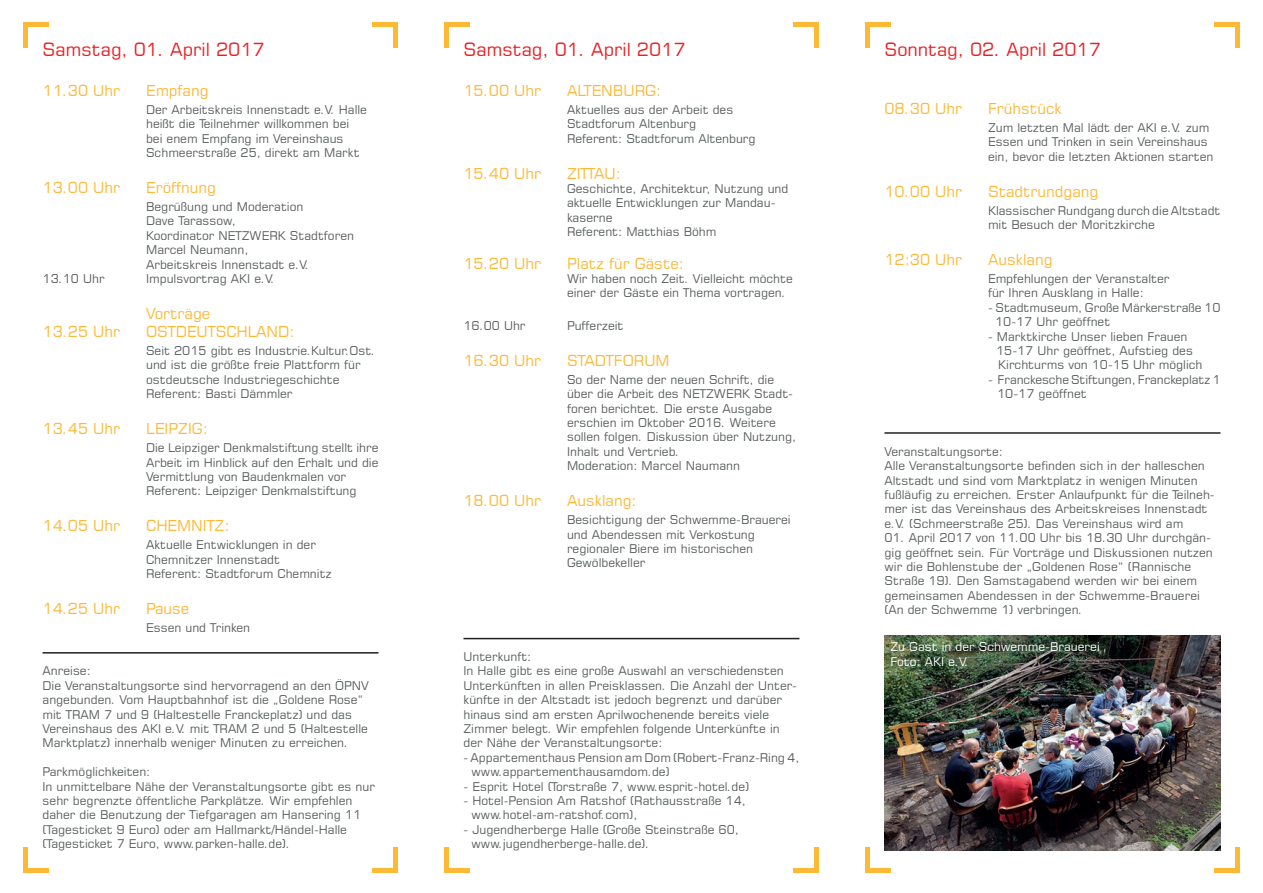
<style>
.page{position:relative;width:1263px;height:893px;background:#fff}
.page>*{position:absolute;margin:0;border:0;box-sizing:border-box;transform-origin:0 0}
.t1{font:18px "Square 721 BT";color:#ed1e23}
.t2{font:15px "Square 721 BT";color:#fdb836}
.t3{font:12px/14.4px "Square 721 BT";color:#5a5e5f}
.t4{font:12px/14.4px "Square 721 BT";color:#fff}
</style>
<div class="page">
<div style="left:24px;top:868px;width:25px;height:5px;background:#fdb836"></div>
<hr style="left:24px;top:847px;width:4px;height:26px;background:#fdb836">
<hr style="left:393px;top:847px;width:4px;height:26px;background:#fdb836">
<div style="left:372px;top:868px;width:25px;height:5px;background:#fdb836"></div>
<div style="left:445px;top:868px;width:25px;height:5px;background:#fdb836"></div>
<hr style="left:445px;top:847px;width:4px;height:26px;background:#fdb836">
<hr style="left:814px;top:847px;width:4px;height:26px;background:#fdb836">
<div style="left:793px;top:868px;width:25px;height:5px;background:#fdb836"></div>
<div style="left:865px;top:868px;width:26px;height:5px;background:#fdb836"></div>
<div style="left:865px;top:847px;width:5px;height:26px;background:#fdb836"></div>
<hr style="left:1235px;top:847px;width:4px;height:26px;background:#fdb836">
<div style="left:1214px;top:868px;width:25px;height:5px;background:#fdb836"></div>
<hr style="left:866px;top:23px;width:4px;height:25px;background:#fdb836">
<hr style="left:866px;top:23px;width:25px;height:4px;background:#fdb836">
<hr style="left:1214px;top:23px;width:25px;height:4px;background:#fdb836">
<hr style="left:1235px;top:23px;width:4px;height:25px;background:#fdb836">
<hr style="left:445px;top:23px;width:4px;height:25px;background:#fdb836">
<hr style="left:445px;top:23px;width:25px;height:4px;background:#fdb836">
<hr style="left:793px;top:23px;width:25px;height:4px;background:#fdb836">
<hr style="left:814px;top:23px;width:4px;height:25px;background:#fdb836">
<hr style="left:24px;top:23px;width:4px;height:25px;background:#fdb836">
<hr style="left:24px;top:23px;width:25px;height:4px;background:#fdb836">
<hr style="left:372px;top:23px;width:25px;height:4px;background:#fdb836">
<hr style="left:393px;top:23px;width:4px;height:25px;background:#fdb836">
<img style="left:884px;top:636px;width:336px;height:214px">
<hr style="left:43px;top:652px;width:335px;height:2px;background:#231f20">
<hr style="left:463px;top:638px;width:336px;height:1px;background:#231f20">
<hr style="left:884px;top:432px;width:336px;height:2px;background:#231f20">
<h1 class="t1" style="left:43px;top:38px;width:224px">Samstag, 01. April 2017</h1>
<p class="t2" style="left:43px;top:81px;width:79px">11.30 Uhr</p>
<p class="t2" style="left:146px;top:81px;width:64px">Empfang</p>
<p class="t3" style="left:146px;top:102px;width:222px">Der Arbeitskreis Innenstadt e.V. Halle heißt die Teilnehmer willkommen bei bei enem Empfang im Vereinshaus Schmeerstraße 25, direkt am Markt</p>
<p class="t2" style="left:43px;top:178px;width:79px">13.00 Uhr</p>
<p class="t2" style="left:146px;top:178px;width:71px">Eröffnung</p>
<p class="t3" style="left:146px;top:199px;width:209px">Begrüßung und Moderation<br>Dave Tarassow,<br>Koordinator NETZWERK Stadtforen<br>Marcel Neumann,<br>Arbeitskreis Innenstadt e.V.</p>
<p class="t3" style="left:43px;top:271px;width:64px">13.10 Uhr</p>
<p class="t3" style="left:146px;top:271px;width:130px">Impulsvortrag AKI e.V.</p>
<p class="t2" style="left:146px;top:304px;width:66px">Vorträge</p>
<p class="t2" style="left:43px;top:322px;width:79px">13.25 Uhr</p>
<p class="t2" style="left:146px;top:322px;width:150px">OSTDEUTSCHLAND:</p>
<p class="t3" style="left:146px;top:343px;width:231px">Seit 2015 gibt es Industrie.Kultur.Ost. und ist die größte freie Plattform für ostdeutsche Industriegeschichte Referent: Basti Dämmler</p>
<p class="t2" style="left:43px;top:419px;width:79px">13.45 Uhr</p>
<p class="t2" style="left:146px;top:419px;width:63px">LEIPZIG:</p>
<p class="t3" style="left:146px;top:440px;width:234px">Die Leipziger Denkmalstiftung stellt ihre Arbeit im Hinblick auf den Erhalt und die Vermittlung von Baudenkmalen vor Referent: Leipziger Denkmalstiftung</p>
<p class="t2" style="left:43px;top:517px;width:79px">14.05 Uhr</p>
<p class="t2" style="left:146px;top:517px;width:85px">CHEMNITZ:</p>
<p class="t3" style="left:146px;top:538px;width:187px">Aktuelle Entwicklungen in der<br>Chemnitzer Innenstadt<br>Referent: Stadtforum Chemnitz</p>
<p class="t2" style="left:43px;top:599px;width:79px">14.25 Uhr</p>
<p class="t2" style="left:146px;top:599px;width:45px">Pause</p>
<p class="t3" style="left:146px;top:620px;width:106px">Essen und Trinken</p>
<p class="t3" style="left:43px;top:664px;width:328px">Anreise:<br>Die Veranstaltungsorte sind hervorragend an den ÖPNV angebunden. Vom Hauptbahnhof ist die „Goldene Rose“ mit TRAM 7 und 9 (Haltestelle Franckeplatz) und das Vereinshaus des AKI e.V. mit TRAM 2 und 5 (Haltestelle Marktplatz) innerhalb weniger Minuten zu erreichen.</p>
<p class="t3" style="left:43px;top:764px;width:334px">Parkmöglichkeiten:<br>In unmittelbare Nähe der Veranstaltungsorte gibt es nur sehr begrenzte öffentliche Parkplätze. Wir empfehlen daher die Benutzung der Tiefgaragen am Hansering 11 (Tagesticket 9 Euro) oder am Hallmarkt/Händel-Halle (Tagesticket 7 Euro, www.parken-halle.de).</p>
<h1 class="t1" style="left:463px;top:38px;width:224px">Samstag, 01. April 2017</h1>
<p class="t2" style="left:463px;top:81px;width:79px">15.00 Uhr</p>
<p class="t2" style="left:567px;top:81px;width:96px">ALTENBURG:</p>
<p class="t3" style="left:567px;top:102px;width:190px">Aktuelles aus der Arbeit des<br>Stadtforum Altenburg<br>Referent: Stadtforum Altenburg</p>
<p class="t2" style="left:463px;top:164px;width:79px">15.40 Uhr</p>
<p class="t2" style="left:567px;top:164px;width:55px">ZITTAU:</p>
<p class="t3" style="left:567px;top:181px;width:223px">Geschichte, Architektur, Nutzung und aktuelle Entwicklungen zur Mandau&shy;kaserne<br>Referent: Matthias Böhm</p>
<p class="t2" style="left:463px;top:254px;width:79px">15.20 Uhr</p>
<p class="t2" style="left:567px;top:254px;width:118px">Platz für Gäste:</p>
<p class="t3" style="left:567px;top:271px;width:227px">Wir haben noch Zeit. Vielleicht möchte einer der Gäste ein Thema vortragen.</p>
<p class="t3" style="left:463px;top:318px;width:64px">16.00 Uhr</p>
<p class="t3" style="left:567px;top:318px;width:58px">Pufferzeit</p>
<p class="t2" style="left:463px;top:351px;width:79px">16.30 Uhr</p>
<p class="t2" style="left:567px;top:351px;width:104px">STADTFORUM</p>
<p class="t3" style="left:567px;top:372px;width:231px">So der Name der neuen Schrift, die über die Arbeit des NETZWERK Stadt&shy;foren berichtet. Die erste Ausgabe erschien im Oktober 2016. Weitere sollen folgen. Diskussion über Nutzung,<br>Inhalt und Vertrieb.<br>Moderation: Marcel Naumann</p>
<p class="t2" style="left:463px;top:491px;width:79px">18.00 Uhr</p>
<p class="t2" style="left:567px;top:491px;width:71px">Ausklang:</p>
<p class="t3" style="left:567px;top:512px;width:225px">Besichtigung der Schwemme-Brauerei und Abendessen mit Verkostung regionaler Biere im historischen<br>Gewölbekeller</p>
<p class="t3" style="left:463px;top:649px;width:335px">Unterkunft:<br>In Halle gibt es eine große Auswahl an verschiedensten Unterkünften in allen Preisklassen. Die Anzahl der Unter&shy;künfte in der Altstadt ist jedoch begrenzt und darüber hinaus sind am ersten Aprilwochenende bereits viele Zimmer belegt. Wir empfehlen folgende Unterkünfte in der Nähe der Veranstaltungsorte:</p>
<p class="t3" style="left:472px;top:750px;width:329px;text-indent:-8px">- Appartementhaus Pension am Dom (Robert-Franz-Ring 4, www.appartementhausamdom.de)</p>
<p class="t3" style="left:463px;top:779px;width:287px">- Esprit Hotel (Torstraße 7, www.esprit-hotel.de)</p>
<p class="t3" style="left:472px;top:793px;width:276px;text-indent:-8px">- Hotel-Pension Am Ratshof (Rathausstraße 14, www.hotel-am-ratshof.com),</p>
<p class="t3" style="left:472px;top:822px;width:269px;text-indent:-8px">- Jugendherberge Halle (Große Steinstraße 60, www.jugendherberge-halle.de).</p>
<h1 class="t1" style="left:884px;top:38px;width:218px">Sonntag, 02. April 2017</h1>
<p class="t2" style="left:884px;top:99px;width:79px">08.30 Uhr</p>
<p class="t2" style="left:988px;top:99px;width:75px">Frühstück</p>
<p class="t3" style="left:988px;top:120px;width:227px">Zum letzten Mal lädt der AKI e.V. zum<br>Essen und Trinken in sein Vereinshaus ein, bevor die letzten Aktionen starten</p>
<p class="t2" style="left:884px;top:182px;width:79px">10.00 Uhr</p>
<p class="t2" style="left:988px;top:182px;width:112px">Stadtrundgang</p>
<p class="t3" style="left:988px;top:203px;width:234px">Klassischer Rundgang durch die Altstadt mit Besuch der Moritzkirche</p>
<p class="t2" style="left:884px;top:250px;width:79px">12:30 Uhr</p>
<p class="t2" style="left:988px;top:250px;width:66px">Ausklang</p>
<p class="t3" style="left:988px;top:271px;width:183px">Empfehlungen der Veranstalter für Ihren Ausklang in Halle:</p>
<p class="t3" style="left:995px;top:300px;width:227px;text-indent:-7px">- Stadtmuseum, Große Märkerstraße 10<br>10-17 Uhr geöffnet</p>
<p class="t3" style="left:996px;top:329px;width:208px;text-indent:-8px">- Marktkirche Unser lieben Frauen<br>15-17 Uhr geöffnet, Aufstieg des<br>Kirchturms von 10-15 Uhr möglich</p>
<p class="t3" style="left:997px;top:372px;width:225px;text-indent:-9px">- Franckesche Stiftungen, Franckeplatz 1<br>10-17 geöffnet</p>
<p class="t3" style="left:884px;top:444px;width:332px">Veranstaltungsorte:<br>Alle Veranstaltungsorte befinden sich in der halleschen Altstadt und sind vom Marktplatz in wenigen Minuten fußläufig zu erreichen. Erster Anlaufpunkt für die Teilneh&shy;mer ist das Vereinshaus des Arbeitskreises Innenstadt e.V. (Schmeerstraße 25). Das Vereinshaus wird am</p>
<p class="t3" style="left:884px;top:530px;width:330px">01. April 2017 von 11.00 Uhr bis 18.30 Uhr durchgän&shy;gig geöffnet sein. Für Vorträge und Diskussionen nutzen wir die Bohlenstube der „Goldenen Rose“ (Rannische Straße 19). Den Samstagabend werden wir bei einem gemeinsamen Abendessen in der Schwemme-Brauerei (An der Schwemme 1) verbringen.</p>
<p class="t4" style="left:890px;top:639px;width:211px">Zu Gast in der Schwemme-Brauerei<br>Foto: AKI e.V.</p>
</div>
